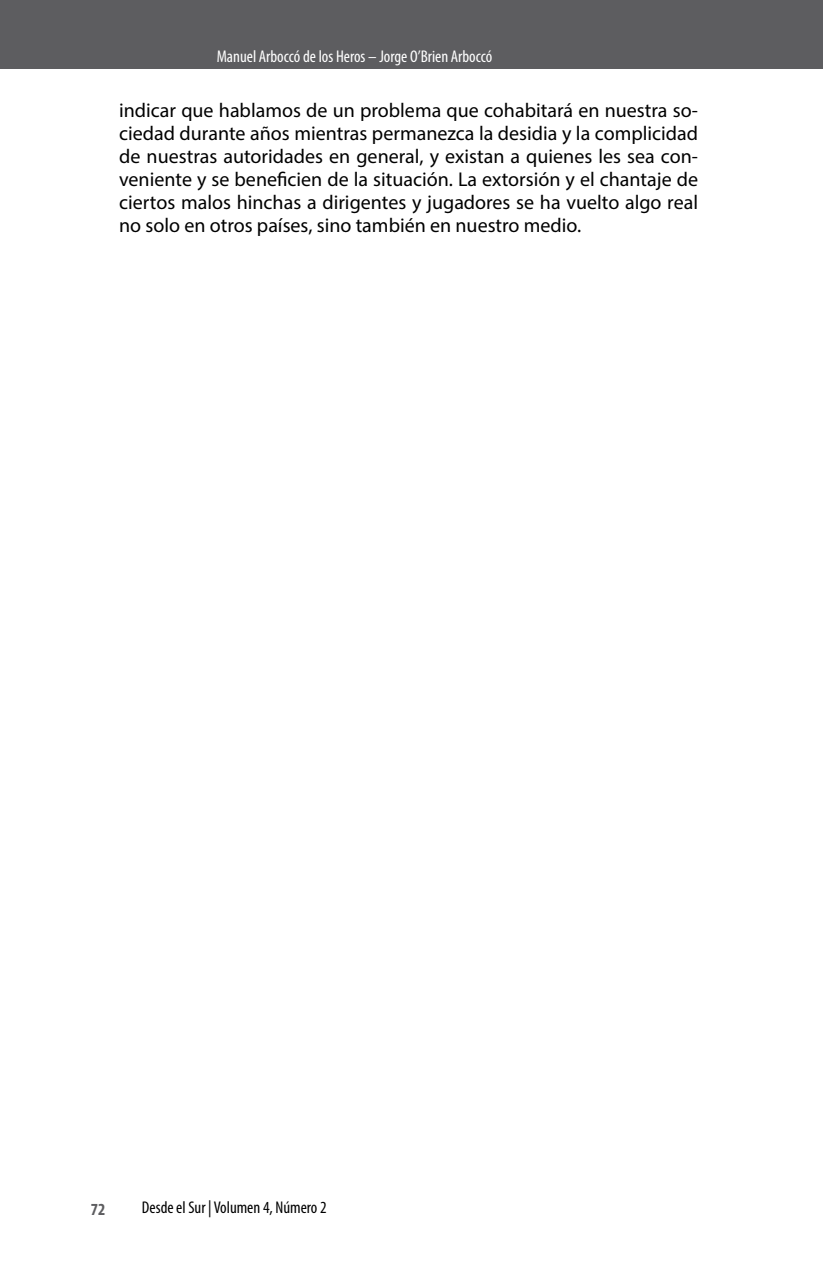
<style>
.page{position:relative;width:823px;height:1265px;background:#fff}
.page>*{position:absolute;margin:0;border:0;box-sizing:border-box;transform-origin:0 0}
.t1{font:20px/23px "Myriad Pro";color:#000;text-align:justify}
.PARRAFOS{font:condensed 17px "Myriad Pro";color:#fff}
.t2{font:condensed 17px "Myriad Pro";color:#000}
.t3{font:700 condensed 17px "Myriad Pro";color:#5d5d60}
</style>
<div class="page">
<div style="left:0;top:0;width:822px;height:68px;background:#5d5d60"></div>
<p class="PARRAFOS" style="left:217px;top:46px;width:277px">Manuel Arboccó de los Heros – Jorge O’Brien Arboccó</p>
<p class="t1" style="left:119px;top:99px;width:580px">indicar que hablamos de un problema que cohabitará en nuestra so&shy;ciedad durante años mientras permanezca la desidia y la complicidad de nuestras autoridades en general, y existan a quienes les sea con&shy;veniente y se beneficien de la situación. La extorsión y el chantaje de ciertos malos hinchas a dirigentes y jugadores se ha vuelto algo real no solo en otros países, sino también en nuestro medio.</p>
<p class="t3" style="left:91px;top:1198px;width:16px">72</p>
<p class="t2" style="left:142px;top:1196px;width:186px">Desde el Sur | Volumen 4, Número 2</p>
</div>
